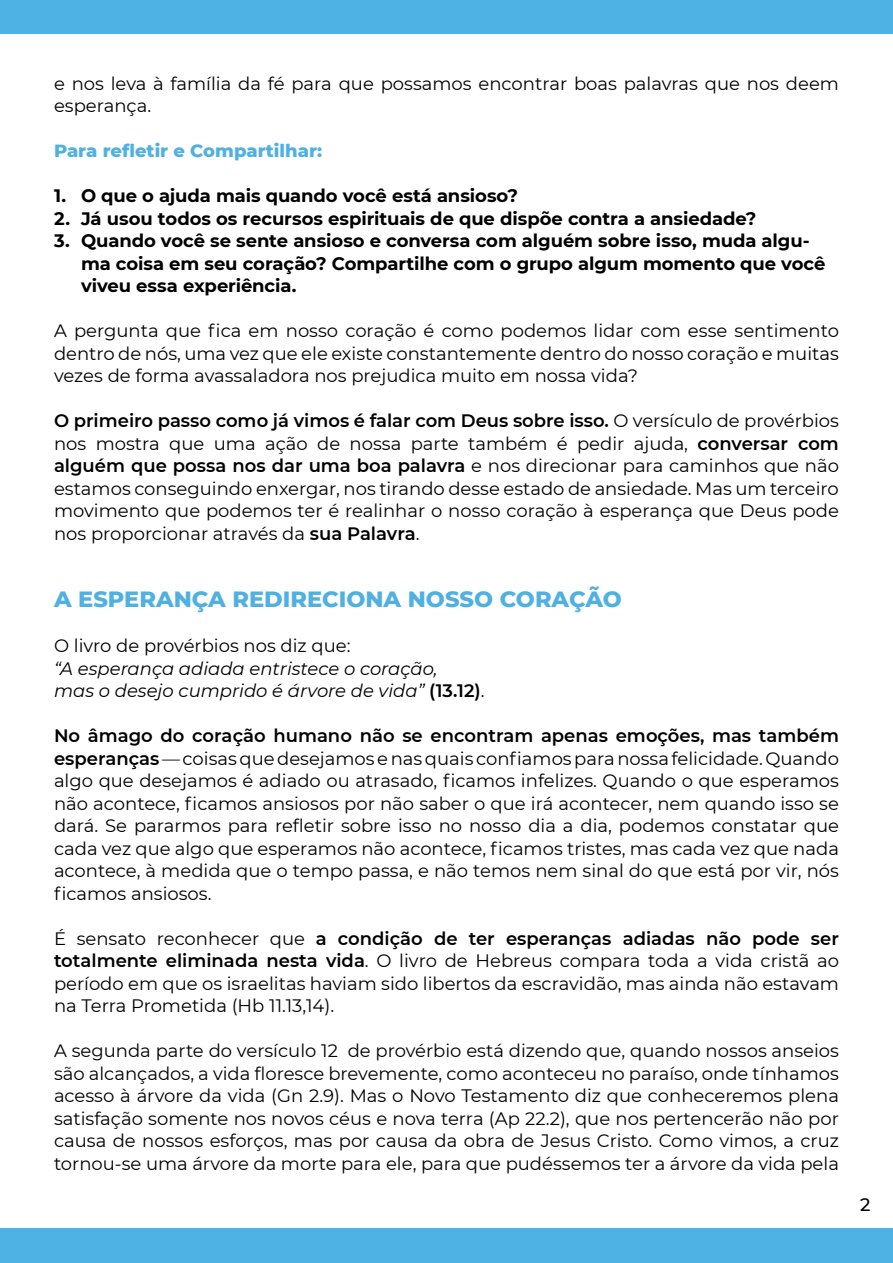
<style>
.page{position:relative;width:893px;height:1263px;background:#fff}
.page>*{position:absolute;margin:0;border:0;box-sizing:border-box;transform-origin:0 0}
.t1{font:800 22.5px "Montserrat";color:#50b1e1}
.t2{font:18px/22.5px "Montserrat";color:#000;text-align:justify}
.t3{font:700 18px/22.5px "Montserrat";letter-spacing:-.005em;color:#000}
.t4{font:italic 18px/22.5px "Montserrat";color:#000}
.t5{font:800 18px "Montserrat";color:#50b1e1}
.t6{font:500 18px "Montserrat";color:#000101}
.s1{font-weight:600}
.s2{font-weight:600;font-style:normal}
.s3{font-style:normal}
</style>
<div class="page">
<div style="left:0;top:0;width:893px;height:33px;background:#4fb2e4"></div>
<div style="left:0;top:1229px;width:893px;height:34px;background:#4fb2e4"></div>
<p class="t2" style="left:54px;top:71px;width:786px">e nos leva à família da fé para que possamos encontrar boas palavras que nos deem esperança.</p>
<p class="t5" style="left:54px;top:138px;width:270px">Para refletir e Compartilhar:</p>
<p class="t3" style="left:54px;top:184px;width:465px">1. O que o ajuda mais quando você está ansioso?</p>
<p class="t3" style="left:54px;top:206px;width:704px">2. Já usou todos os recursos espirituais de que dispõe contra a ansiedade?</p>
<p class="t3" style="left:81px;top:229px;width:746px;text-indent:-27px">3. Quando você se sente ansioso e conversa com alguém sobre isso, muda algu&shy;ma coisa em seu coração? Compartilhe com o grupo algum momento que você viveu essa experiência.</p>
<p class="t2" style="left:54px;top:319px;width:786px">A pergunta que fica em nosso coração é como podemos lidar com esse sentimento dentro de nós, uma vez que ele existe constantemente dentro do nosso coração e muitas vezes de forma avassaladora nos prejudica muito em nossa vida?</p>
<p class="t2" style="left:54px;top:409px;width:786px"><span class="s1">O primeiro passo como já vimos é falar com Deus sobre isso.</span> O versículo de provérbios nos mostra que uma ação de nossa parte também é pedir ajuda, <span class="s1">conversar com alguém que possa nos dar uma boa palavra</span> e nos direcionar para caminhos que não estamos conseguindo enxergar, nos tirando desse estado de ansiedade. Mas um terceiro movimento que podemos ter é realinhar o nosso coração à esperança que Deus pode nos proporcionar através da <span class="s1">sua Palavra</span>.</p>
<p class="t1" style="left:54px;top:583px;width:569px">A ESPERANÇA REDIRECIONA NOSSO CORAÇÃO</p>
<p class="t2" style="left:54px;top:634px;width:298px">O livro de provérbios nos diz que:</p>
<p class="t4" style="left:54px;top:656px;width:432px">“A esperança adiada entristece o coração,<br>mas o desejo cumprido é árvore de vida” <span class="s2">(13.12)</span><span class="s3">.</span></p>
<p class="t2" style="left:54px;top:724px;width:786px"><span class="s1">No âmago do coração humano não se encontram apenas emoções, mas também esperanças</span> — coisas que desejamos e nas quais confiamos para nossa felicidade. Quando algo que desejamos é adiado ou atrasado, ficamos infelizes. Quando o que esperamos não acontece, ficamos ansiosos por não saber o que irá acontecer, nem quando isso se dará. Se pararmos para refletir sobre isso no nosso dia a dia, podemos constatar que cada vez que algo que esperamos não acontece, ficamos tristes, mas cada vez que nada acontece, à medida que o tempo passa, e não temos nem sinal do que está por vir, nós ficamos ansiosos.</p>
<p class="t2" style="left:54px;top:926px;width:786px">É sensato reconhecer que <span class="s1">a condição de ter esperanças adiadas não pode ser totalmente eliminada nesta vida</span>. O livro de Hebreus compara toda a vida cristã ao período em que os israelitas haviam sido libertos da escravidão, mas ainda não estavam na Terra Prometida (Hb 11.13,14).</p>
<p class="t2" style="left:54px;top:1039px;width:786px">A segunda parte do versículo 12 de provérbio está dizendo que, quando nossos anseios são alcançados, a vida floresce brevemente, como aconteceu no paraíso, onde tínhamos acesso à árvore da vida (Gn 2.9). Mas o Novo Testamento diz que conheceremos plena satisfação somente nos novos céus e nova terra (Ap 22.2), que nos pertencerão não por causa de nossos esforços, mas por causa da obra de Jesus Cristo. Como vimos, a cruz tornou-se uma árvore da morte para ele, para que pudéssemos ter a árvore da vida pela</p>
<p class="t6" style="left:860px;top:1192px;width:12px">2</p>
</div>
